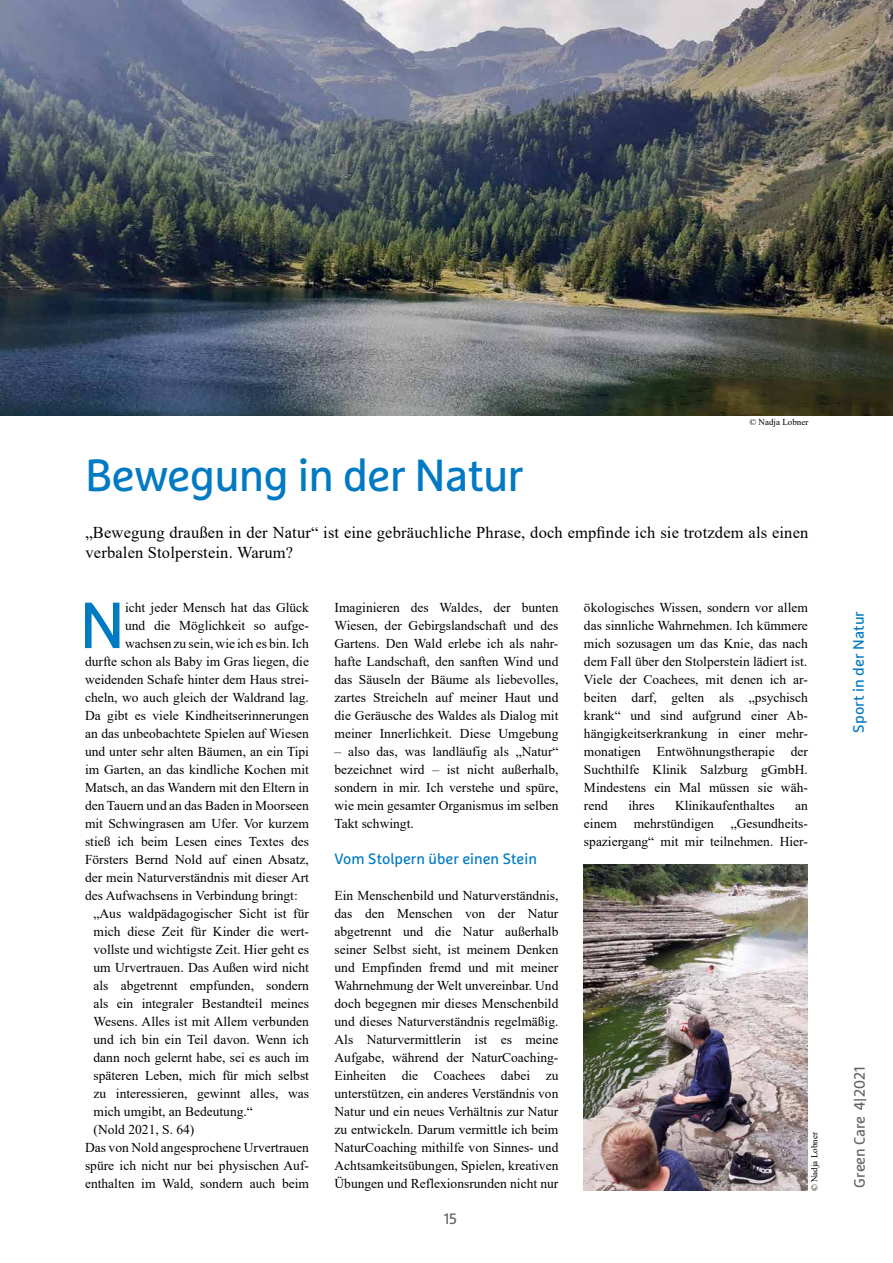
<style>
.page{position:relative;width:893px;height:1263px;background:#fff}
.page>*{position:absolute;margin:0;border:0;box-sizing:border-box;transform-origin:0 0}
.t1{font:65.1px "Marselis Pro";color:#007ac3}
.t2{font:45px "Marselis Pro";letter-spacing:-.02em;color:#007ac3}
.t3{font:16.5px/19.5px "Times New Roman";letter-spacing:.01em;color:#000}
.t4{font:15px "Marselis Pro";color:#007ac3}
.t5{font:15px "Marselis Pro";letter-spacing:-.01em;color:#636362}
.t6{font:13.5px/18px "Times New Roman";color:#000;text-align:justify}
.t7{font:9px "Times New Roman";color:#000}
</style>
<div class="page">
<img style="left:1px;top:0;width:892px;height:415px">
<img style="left:584px;top:864px;width:224px;height:327px">
<h2 class="t2" style="left:85px;top:448px;width:440px">Bewegung in der Natur</h2>
<p class="t7" style="left:749px;top:416px;width:60px">© Nadja Lobner</p>
<p class="t3" style="left:85px;top:522px;width:724px">„Bewegung draußen in der Natur“ ist eine gebräuchliche Phrase, doch empfinde ich sie trotzdem als einen verbalen Stolperstein. Warum?</p>
<h1 class="t1" style="left:79px;top:586px;width:47px">N</h1>
<p class="t6" style="left:125px;top:598px;width:185px">icht jeder Mensch hat das Glück</p>
<p class="t6" style="left:125px;top:616px;width:184px">und die Möglichkeit so aufge-</p>
<p class="t6" style="left:125px;top:634px;width:185px">wachsen zu sein, wie ich es bin. Ich</p>
<p class="t6" style="left:85px;top:652px;width:225px">durfte schon als Baby im Gras liegen, die</p>
<p class="t6" style="left:85px;top:670px;width:224px">weidenden Schafe hinter dem Haus strei-</p>
<p class="t6" style="left:85px;top:688px;width:225px">cheln, wo auch gleich der Waldrand lag.</p>
<p class="t6" style="left:85px;top:706px;width:225px">Da gibt es viele Kindheitserinnerungen</p>
<p class="t6" style="left:85px;top:724px;width:225px">an das unbeobachtete Spielen auf Wiesen</p>
<p class="t6" style="left:85px;top:742px;width:225px">und unter sehr alten Bäumen, an ein Tipi</p>
<p class="t6" style="left:85px;top:760px;width:225px">im Garten, an das kindliche Kochen mit</p>
<p class="t6" style="left:85px;top:778px;width:225px">Matsch, an das Wandern mit den Eltern in</p>
<p class="t6" style="left:85px;top:796px;width:225px">den Tauern und an das Baden in Moorseen</p>
<p class="t6" style="left:85px;top:814px;width:225px">mit Schwingrasen am Ufer. Vor kurzem</p>
<p class="t6" style="left:85px;top:832px;width:225px">stieß ich beim Lesen eines Textes des</p>
<p class="t6" style="left:85px;top:850px;width:225px">Försters Bernd Nold auf einen Absatz,</p>
<p class="t6" style="left:85px;top:868px;width:225px">der mein Naturverständnis mit dieser Art</p>
<p class="t6" style="left:85px;top:886px;width:214px">des Aufwachsens in Verbindung bringt:</p>
<p class="t6" style="left:94px;top:904px;width:217px">„Aus waldpädagogischer Sicht ist für</p>
<p class="t6" style="left:94px;top:922px;width:216px">mich diese Zeit für Kinder die wert-</p>
<p class="t6" style="left:94px;top:940px;width:217px">vollste und wichtigste Zeit. Hier geht es</p>
<p class="t6" style="left:94px;top:958px;width:217px">um Urvertrauen. Das Außen wird nicht</p>
<p class="t6" style="left:94px;top:976px;width:217px">als abgetrennt empfunden, sondern</p>
<p class="t6" style="left:94px;top:994px;width:217px">als ein integraler Bestandteil meines</p>
<p class="t6" style="left:94px;top:1012px;width:217px">Wesens. Alles ist mit Allem verbunden</p>
<p class="t6" style="left:94px;top:1030px;width:217px">und ich bin ein Teil davon. Wenn ich</p>
<p class="t6" style="left:94px;top:1048px;width:217px">dann noch gelernt habe, sei es auch im</p>
<p class="t6" style="left:94px;top:1066px;width:217px">späteren Leben, mich für mich selbst</p>
<p class="t6" style="left:94px;top:1084px;width:217px">zu interessieren, gewinnt alles, was</p>
<p class="t6" style="left:94px;top:1102px;width:161px">mich umgibt, an Bedeutung.“</p>
<p class="t6" style="left:94px;top:1120px;width:102px">(Nold 2021, S. 64)</p>
<p class="t6" style="left:85px;top:1138px;width:225px">Das von Nold angesprochene Urvertrauen</p>
<p class="t6" style="left:85px;top:1156px;width:224px">spüre ich nicht nur bei physischen Auf-</p>
<p class="t6" style="left:85px;top:1174px;width:225px">enthalten im Wald, sondern auch beim</p>
<p class="t6" style="left:334px;top:598px;width:225px">Imaginieren des Waldes, der bunten Wiesen, der Gebirgslandschaft und des Gartens. Den Wald erlebe ich als nahr&shy;hafte Landschaft, den sanften Wind und das Säuseln der Bäume als liebevolles, zartes Streicheln auf meiner Haut und die Geräusche des Waldes als Dialog mit meiner Innerlichkeit. Diese Umgebung</p>
<p class="t6" style="left:334px;top:742px;width:225px">– also das, was landläufig als „Natur“ bezeichnet wird – ist nicht außerhalb, sondern in mir. Ich verstehe und spüre, wie mein gesamter Organismus im selben Takt schwingt.</p>
<p class="t4" style="left:334px;top:850px;width:204px">Vom Stolpern über einen Stein</p>
<p class="t6" style="left:334px;top:886px;width:225px">Ein Menschenbild und Naturverständnis, das den Menschen von der Natur abgetrennt und die Natur außerhalb seiner Selbst sieht, ist meinem Denken und Empfinden fremd und mit meiner Wahrnehmung der Welt unvereinbar. Und doch begegnen mir dieses Menschenbild und dieses Naturverständnis regelmäßig.<br>Als Naturvermittlerin ist es meine Aufgabe, während der NaturCoaching-Einheiten die Coachees dabei zu unterstützen, ein anderes Verständnis von Natur und ein neues Verhältnis zur Natur zu entwickeln. Darum vermittle ich beim NaturCoaching mithilfe von Sinnes- und Achtsamkeitsübungen, Spielen, kreativen Übungen und Reflexionsrunden nicht nur</p>
<p class="t5" style="left:444px;top:1209px;width:15px">15</p>
<p class="t6" style="left:584px;top:598px;width:225px">ökologisches Wissen, sondern vor allem das sinnliche Wahrnehmen. Ich kümmere mich sozusagen um das Knie, das nach dem Fall über den Stolperstein lädiert ist.<br>Viele der Coachees, mit denen ich ar&shy;beiten darf, gelten als „psychisch krank“ und sind aufgrund einer Ab&shy;hängigkeitserkrankung in einer mehr&shy;monatigen Entwöhnungstherapie der Suchthilfe Klinik Salzburg gGmbH.<br>Mindestens ein Mal müssen sie wäh&shy;rend</p>
<p class="t6" style="left:628px;top:796px;width:28px">ihres</p>
<p class="t6" style="left:675px;top:796px;width:101px">Klinikaufenthaltes</p>
<p class="t6" style="left:584px;top:796px;width:225px;text-indent:211px">an einem mehrstündigen „Gesundheits&shy;spaziergang“ mit mir teilnehmen. Hier-</p>
<p class="t7" style="left:808px;top:1191px;width:60px;rotate:-90deg">© Nadja Lobner</p>
<p class="t4" style="left:849px;top:732px;width:123px;rotate:-90deg">Sport in der Natur</p>
<p class="t5" style="left:850px;top:1187px;width:122px;rotate:-90deg">Green Care 4|2021</p>
</div>
